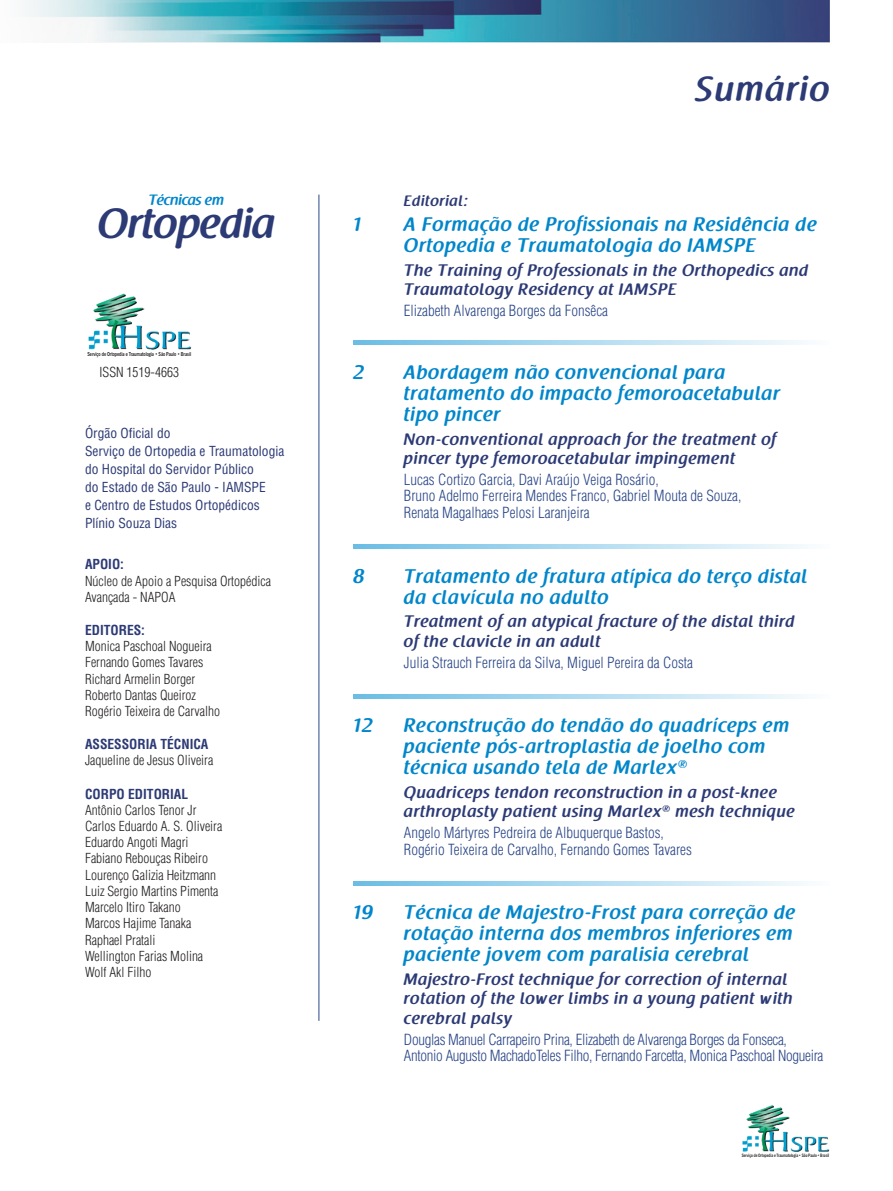
<style>
.page{position:relative;width:893px;height:1191px;background:#fff}
.page>*{position:absolute;margin:0;border:0;box-sizing:border-box;transform-origin:0 0}
.t1{font:600 41.7px "Raspoutine";color:#2c3a75}
.t2{font:600 34.5px "Raspoutine";letter-spacing:.06em;color:#2c3a75}
.t3{font:600 19.5px/21px "Raspoutine";letter-spacing:.05em;color:#0086cb}
.t4{font:600 16.5px/19.5px "Raspoutine";letter-spacing:.05em;color:#2c3a75}
.t5{font:300 condensed 15px/16.5px "Helvetica LT Std";color:#2b4788}
.t6{font:300 condensed 15px/16.5px "Helvetica LT Std";letter-spacing:-.02em;color:#2b4788}
.t7{font:600 15px "Raspoutine";letter-spacing:.05em;color:#2c3a75}
.t8{font:600 14.85px "Raspoutine";color:#0086cb}
.t9{font:300 condensed 13.5px/16.2px "Helvetica LT Std";color:#231f20}
.t10{font:condensed 13.5px/18px "Helvetica LT Std";color:#2c3a75}
.t11{font:700 condensed 13.5px "Helvetica LT Std";color:#2c3a75}
.t12{font:700 5.4px "News Gothic BT";letter-spacing:-.01em;color:#231f20;scale:.8 1}
.t13{font:700 4.5px "News Gothic BT";color:#231f20;scale:.8 1}
</style>
<div class="page">
<img style="left:25px;top:0;width:804px;height:43px">
<img style="left:742px;top:1105px;width:87px;height:47px">
<img style="left:88px;top:293px;width:103px;height:57px">
<svg style="left:353px;top:341px;width:451px;height:4px"></svg>
<svg style="left:353px;top:544px;width:451px;height:5px"></svg>
<svg style="left:353px;top:694px;width:451px;height:4px"></svg>
<svg style="left:353px;top:881px;width:451px;height:4px"></svg>
<hr style="left:319px;top:195px;width:1px;height:825px;background:#2b4788">
<p class="t8" style="left:149px;top:192px;width:77px">Técnicas em</p>
<h1 class="t1" style="left:98px;top:200px;width:179px">Ortopedia</h1>
<p class="t12" style="left:88px;top:350px;width:131px">Serviço de Ortopedia e Traumatologia • São Paulo • Brasil</p>
<p class="t9" style="left:100px;top:363px;width:81px">ISSN 1519-4663</p>
<p class="t10" style="left:85px;top:423px;width:201px">Órgão Oficial do<br>Serviço de Ortopedia e Traumatologia do Hospital do Servidor Público<br>do Estado de São Paulo - IAMSPE<br>e Centro de Estudos Ortopédicos<br>Plínio Souza Dias</p>
<p class="t11" style="left:85px;top:556px;width:41px">APOIO:</p>
<p class="t9" style="left:85px;top:572px;width:187px">Núcleo de Apoio a Pesquisa Ortopédica<br>Avançada - NAPOA</p>
<p class="t11" style="left:85px;top:621px;width:62px">EDITORES:</p>
<p class="t9" style="left:85px;top:638px;width:136px">Monica Paschoal Nogueira<br>Fernando Gomes Tavares<br>Richard Armelin Borger<br>Roberto Dantas Queiroz<br>Rogério Teixeira de Carvalho</p>
<p class="t11" style="left:85px;top:736px;width:125px">ASSESSORIA TÉCNICA</p>
<p class="t9" style="left:85px;top:752px;width:130px">Jaqueline de Jesus Oliveira</p>
<p class="t11" style="left:85px;top:785px;width:105px">CORPO EDITORIAL</p>
<p class="t9" style="left:85px;top:801px;width:139px">Antônio Carlos Tenor Jr<br>Carlos Eduardo A. S. Oliveira<br>Eduardo Angoti Magri<br>Fabiano Rebouças Ribeiro<br>Lourenço Galizia Heitzmann<br>Luiz Sergio Martins Pimenta<br>Marcelo Itiro Takano<br>Marcos Hajime Tanaka<br>Raphael Pratali<br>Wellington Farias Molina<br>Wolf Akl Filho</p>
<p class="t7" style="left:404px;top:192px;width:65px">Editorial:</p>
<h2 class="t2" style="left:695px;top:70px;width:136px">Sumário</h2>
<p class="t3" style="left:353px;top:214px;width:9px">1</p>
<p class="t3" style="left:404px;top:214px;width:414px">A Formação de Profissionais na Residência de<br>Ortopedia e Traumatologia do IAMSPE</p>
<p class="t4" style="left:404px;top:260px;width:406px">The Training of Professionals in the Orthopedics and<br>Traumatology Residency at IAMSPE</p>
<p class="t5" style="left:404px;top:302px;width:206px">Elizabeth Alvarenga Borges da Fonsêca</p>
<p class="t3" style="left:353px;top:362px;width:12px">2</p>
<p class="t3" style="left:404px;top:362px;width:377px">Abordagem não convencional para tratamento do impacto femoroacetabular tipo pincer</p>
<p class="t4" style="left:404px;top:429px;width:373px">Non-conventional approach for the treatment of pincer type femoroacetabular impingement</p>
<p class="t5" style="left:404px;top:471px;width:339px">Lucas Cortizo Garcia, Davi Araújo Veiga Rosário,<br>Bruno Adelmo Ferreira Mendes Franco, Gabriel Mouta de Souza,<br>Renata Magalhaes Pelosi Laranjeira</p>
<p class="t3" style="left:353px;top:566px;width:12px">8</p>
<p class="t3" style="left:404px;top:566px;width:405px">Tratamento de fratura atípica do terço distal da clavícula no adulto</p>
<p class="t4" style="left:404px;top:612px;width:392px">Treatment of an atypical fracture of the distal third of the clavicle in an adult</p>
<p class="t5" style="left:404px;top:654px;width:291px">Julia Strauch Ferreira da Silva, Miguel Pereira da Costa</p>
<p class="t3" style="left:353px;top:715px;width:21px">12</p>
<p class="t3" style="left:404px;top:715px;width:386px">Reconstrução do tendão do quadríceps em paciente pós-artroplastia de joelho com técnica usando tela de Marlex<sup>®</sup></p>
<p class="t4" style="left:404px;top:783px;width:392px">Quadriceps tendon reconstruction in a post-knee arthroplasty patient using Marlex<sup>®</sup> mesh technique</p>
<p class="t5" style="left:404px;top:824px;width:289px">Angelo Mártyres Pedreira de Albuquerque Bastos,<br>Rogério Teixeira de Carvalho, Fernando Gomes Tavares</p>
<p class="t3" style="left:353px;top:902px;width:21px">19</p>
<p class="t3" style="left:404px;top:902px;width:393px">Técnica de Majestro-Frost para correção de rotação interna dos membros inferiores em paciente jovem com paralisia cerebral</p>
<p class="t4" style="left:404px;top:970px;width:390px">Majestro-Frost technique for correction of internal rotation of the lower limbs in a young patient with cerebral palsy</p>
<p class="t6" style="left:404px;top:1031px;width:421px">Douglas Manuel Carrapeiro Prina, Elizabeth de Alvarenga Borges da Fonseca,<br>Antonio Augusto MachadoTeles Filho, Fernando Farcetta, Monica Paschoal Nogueira</p>
<p class="t13" style="left:742px;top:1152px;width:111px">Serviço de Ortopedia e Traumatologia • São Paulo • Brasil</p>
</div>
